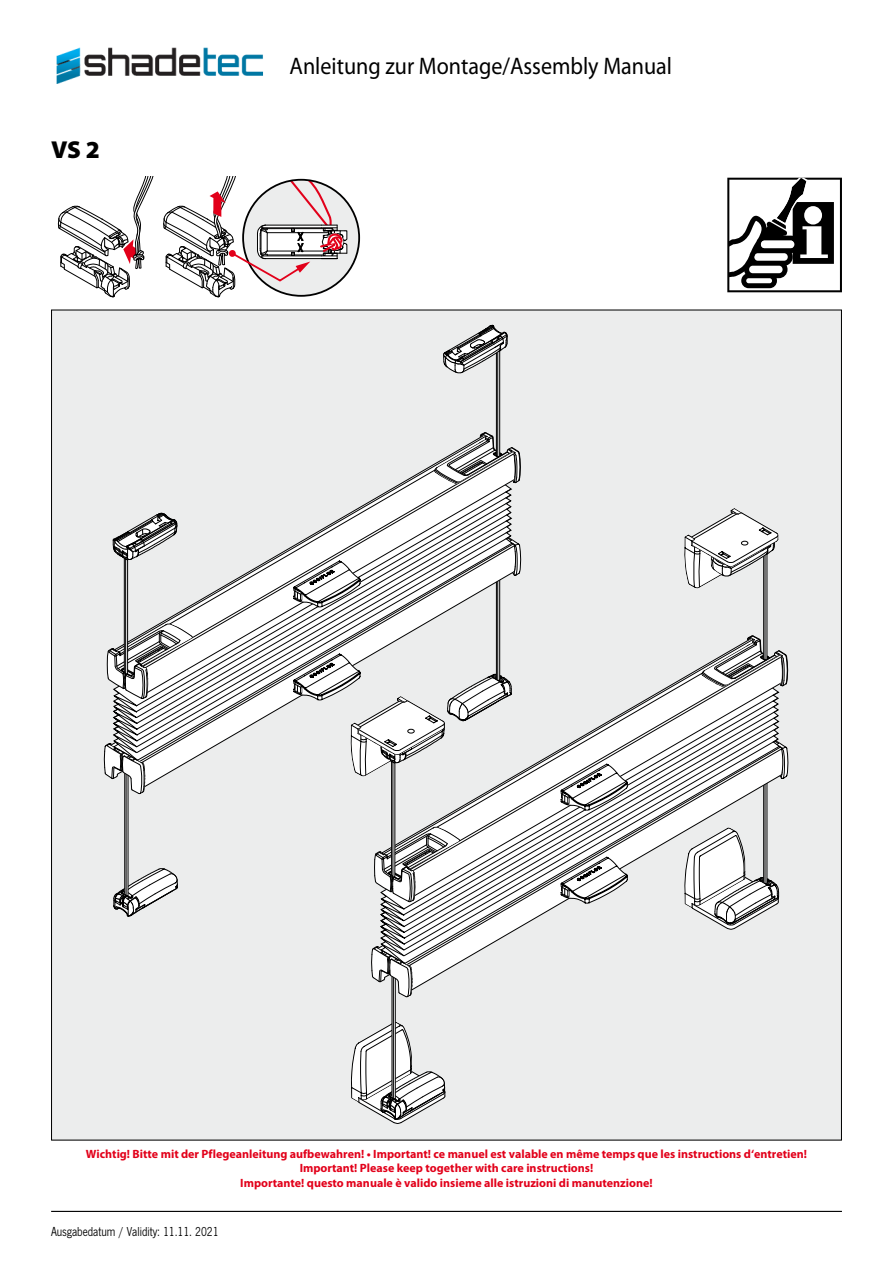
<style>
.page{position:relative;width:893px;height:1263px;background:#fff}
.page>*{position:absolute;margin:0;border:0;box-sizing:border-box;transform-origin:0 0}
.t1{font:900 24.6px "Myriad Pro";color:#000}
.t2{font:24px "Myriad Pro";color:#000;scale:.92 1}
.t3{font:13.5px "News Got";color:#000;scale:.88 1}
.t4{font:700 12px/14.4px "Myriad Pro";color:#e2001a;text-align:center}
</style>
<div class="page">
<hr style="left:51px;top:1211px;width:791px;height:1px;background:#000">
<svg style="left:727px;top:178px;width:115px;height:114px"></svg>
<div style="left:52px;top:310px;width:789px;height:830px;background:#eceded"></div>
<svg style="left:58px;top:177px;width:96px;height:121px"></svg>
<svg style="left:243px;top:180px;width:116px;height:116px"></svg>
<svg style="left:163px;top:177px;width:184px;height:121px"></svg>
<svg style="left:103px;top:657px;width:190px;height:104px"></svg>
<svg style="left:104px;top:734px;width:74px;height:183px"></svg>
<svg style="left:193px;top:669px;width:100px;height:26px;background:#cecece"></svg>
<svg style="left:193px;top:499px;width:320px;height:170px;background:#cdcdcd"></svg>
<svg style="left:160px;top:464px;width:326px;height:188px"></svg>
<svg style="left:434px;top:325px;width:87px;height:174px"></svg>
<svg style="left:107px;top:513px;width:86px;height:186px"></svg>
<svg style="left:783px;top:745px;width:5px;height:34px"></svg>
<svg style="left:380px;top:898px;width:399px;height:66px"></svg>
<svg style="left:351px;top:937px;width:95px;height:187px"></svg>
<svg style="left:561px;top:898px;width:67px;height:6px"></svg>
<svg style="left:521px;top:872px;width:259px;height:26px"></svg>
<svg style="left:521px;top:702px;width:261px;height:170px"></svg>
<svg style="left:521px;top:702px;width:252px;height:156px"></svg>
<svg style="left:521px;top:677px;width:233px;height:178px"></svg>
<svg style="left:684px;top:508px;width:104px;height:194px"></svg>
<svg style="left:561px;top:764px;width:67px;height:47px;background:#bdbdbd"></svg>
<svg style="left:293px;top:525px;width:228px;height:377px"></svg>
<img style="left:56px;top:47px;width:207px;height:37px">
<h1 class="t1" style="left:51px;top:136px;width:50px">VS 2</h1>
<h2 class="t2" style="left:289px;top:51px;width:417px">Anleitung zur Montage/Assembly Manual</h2>
<p class="t4" style="left:86px;top:1146px;width:723px">Wichtig! Bitte mit der Pflegeanleitung aufbewahren! • Important! ce manuel est valable en même temps que les instructions d‘entretien!<br>Important! Please keep together with care instructions!<br>Importante! questo manuale è valido insieme alle istruzioni di manutenzione!</p>
<p class="t3" style="left:51px;top:1224px;width:192px">Ausgabedatum / Validity: 11.11. 2021</p>
</div>
